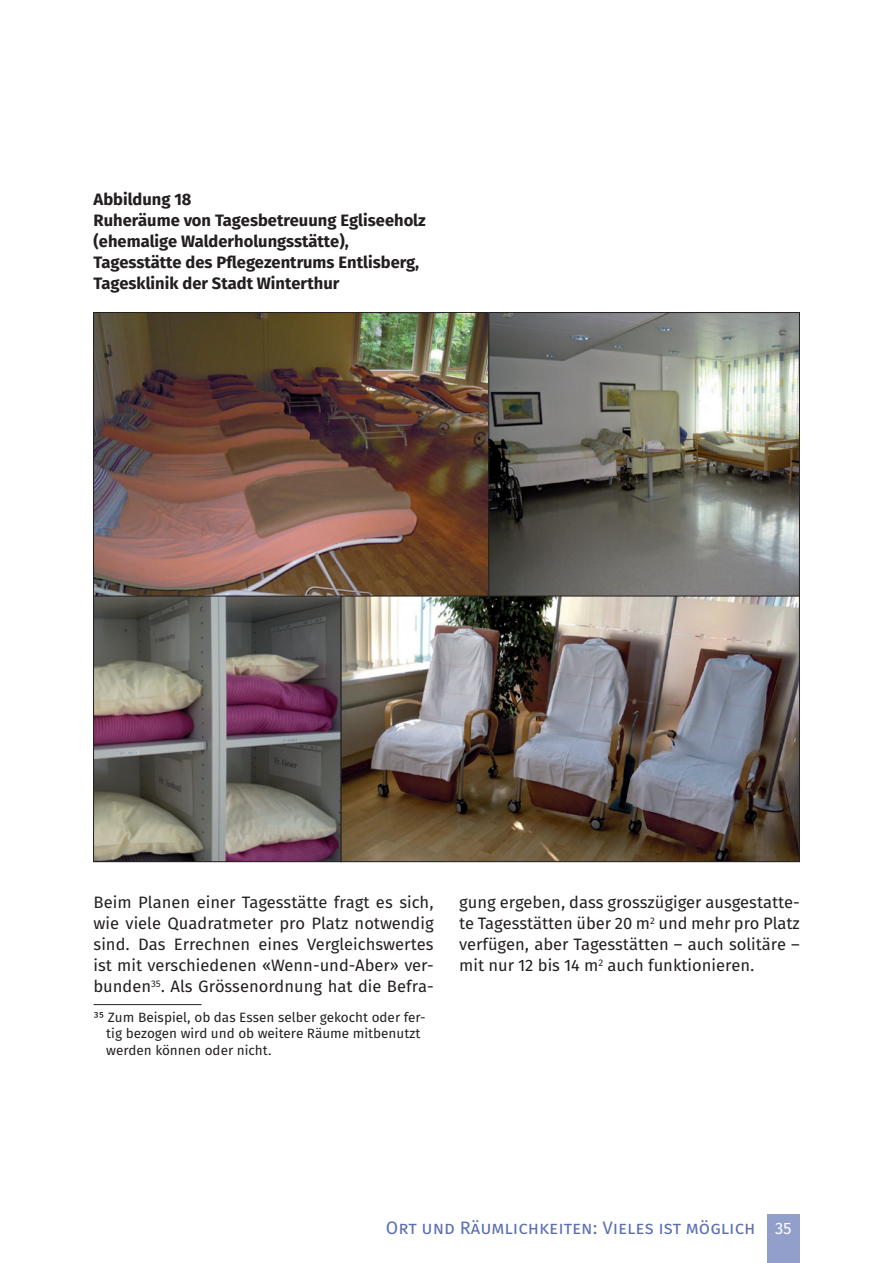
<style>
.page{position:relative;width:893px;height:1263px;background:#fff}
.page>*{position:absolute;margin:0;border:0;box-sizing:border-box;transform-origin:0 0}
.t1{font:18px "Fira Sans OT";color:#5a6eb1}
.t2{font:16.5px/21px "Fira Sans OT";color:#231f20;text-align:justify}
.t3{font:700 16.5px/21px "Fira Sans OT";color:#231f20}
.t4{font:16.5px "Fira Sans OT";color:#fff}
.t5{font:13.5px/16.5px "Fira Sans OT";color:#231f20}
</style>
<div class="page">
<hr style="left:94px;top:1004px;width:108px;height:1px;background:#231f20">
<img style="left:95px;top:314px;width:393px;height:282px">
<img style="left:490px;top:314px;width:308px;height:282px">
<img style="left:95px;top:598px;width:703px;height:262px">
<div style="left:93px;top:596px;width:248px;height:266px;border:1px solid #231f20"></div>
<div style="left:341px;top:596px;width:459px;height:266px;border:1px solid #231f20"></div>
<div style="left:767px;top:1214px;width:32px;height:49px;background:#939fcb"></div>
<p class="t3" style="left:94px;top:190px;width:334px">Abbildung 18<br>Ruheräume von Tagesbetreuung Egliseeholz (ehemalige Walderholungsstätte), Tagesstätte des Pflegezentrums Entlisberg, Tagesklinik der Stadt Winterthur</p>
<p class="t2" style="left:94px;top:893px;width:342px">Beim Planen einer Tagesstätte fragt es sich, wie viele Quadratmeter pro Platz notwendig sind. Das Errechnen eines Vergleichswertes ist mit verschiedenen «Wenn-und-Aber» ver&shy;bunden<sup>35</sup>. Als Grössenordnung hat die Befra-</p>
<p class="t5" style="left:106px;top:1010px;width:321px;text-indent:-13px">35 Zum Beispiel, ob das Essen selber gekocht oder fer&shy;tig bezogen wird und ob weitere Räume mitbenutzt werden können oder nicht.</p>
<p class="t2" style="left:459px;top:893px;width:342px">gung ergeben, dass grosszügiger ausgestatte&shy;te Tagesstätten über 20 m<sup>2</sup> und mehr pro Platz verfügen, aber Tagesstätten – auch solitäre – mit nur 12 bis 14 m<sup>2</sup> auch funktionieren.</p>
<p class="t1" style="left:386px;top:1215px;width:371px">Ort und Räumlichkeiten: Vieles ist möglich</p>
<p class="t4" style="left:775px;top:1216px;width:18px">35</p>
</div>
